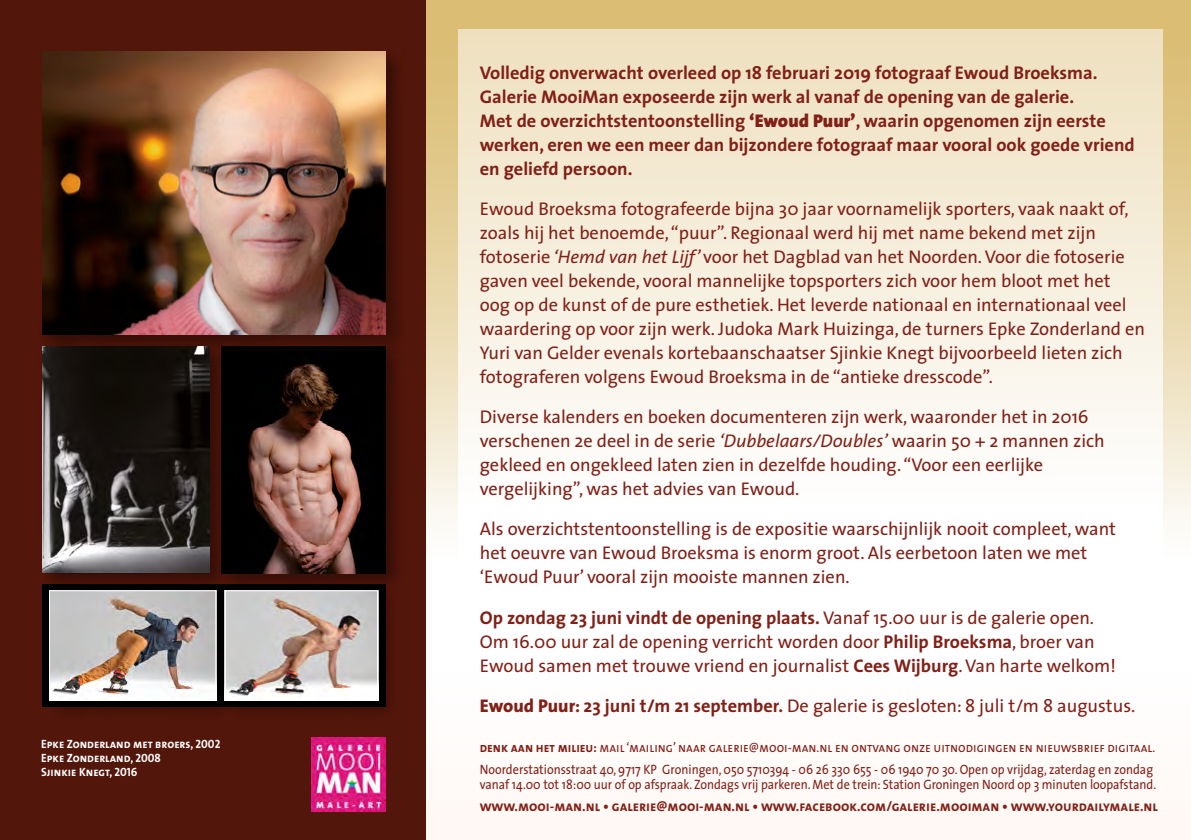
<style>
.page{position:relative;width:1191px;height:840px;background:#fff}
.page>*{position:absolute;margin:0;border:0;box-sizing:border-box;transform-origin:0 0}
.t1{font:18.4px/24px "The Sans";color:#812017}
.t2{font:700 18.4px/24px "The Sans";color:#812017}
.t3{font:14.4px "The Sans Bold Caps";color:#812017;scale:.95 1}
.t4{font:13.6px/15.6px "The Sans";letter-spacing:-.005em;color:#812017;scale:.9 1}
.t5{font:13.4px "The Sans Caps";color:#812017;scale:.92 1}
.t6{font:12px/14px "The Sans Bold Caps";color:#fff;scale:.95 1}
.s1{font-weight:900}
.s2{font-style:italic}
.s3{font-weight:700}
.s4{font-weight:800}
.s5{font-family:"The Sans Bold Caps"}
</style>
<div class="page">
<div style="left:0;top:0;width:1191px;height:504px;background:linear-gradient(to bottom,#edddb9,#fefefe)"></div>
<div style="left:386px;top:0;width:805px;height:28px;background:#dbbd73"></div>
<div style="left:1162px;top:28px;width:29px;height:530px;background:linear-gradient(to bottom,#d8b767,#fcfaf6)"></div>
<div style="left:425px;top:28px;width:33px;height:530px;background:linear-gradient(to bottom,#d8b767,#fcfaf6)"></div>
<div style="left:0;top:673px;width:1191px;height:166px;background:#fff7f3"></div>
<div style="left:0;top:0;width:425px;height:839px;background:#53160a"></div>
<div style="left:39px;top:47px;width:366px;height:306px;background:#000;opacity:.35"></div>
<img style="left:43px;top:51px;width:343px;height:283px">
<div style="left:39px;top:342px;width:190px;height:249px;background:#000;opacity:.35"></div>
<img style="left:43px;top:346px;width:167px;height:225px">
<div style="left:218px;top:342px;width:187px;height:250px;background:#000;opacity:.35"></div>
<img style="left:221px;top:346px;width:165px;height:227px">
<img style="left:312px;top:737px;width:74px;height:74px">
<div style="left:43px;top:584px;width:343px;height:122px;background:#000"></div>
<div style="left:45px;top:586px;width:190px;height:134px;background:#000;opacity:.35"></div>
<img style="left:51px;top:592px;width:163px;height:106px">
<div style="left:49px;top:590px;width:167px;height:110px;border:1px solid #fff"></div>
<div style="left:221px;top:586px;width:176px;height:134px;background:#000;opacity:.35"></div>
<img style="left:227px;top:592px;width:149px;height:106px">
<div style="left:225px;top:590px;width:153px;height:110px;border:1px solid #fff"></div>
<p class="t6" style="left:41px;top:736px;width:190px">Epke Zonderland met broers, 2002<br>Epke Zonderland, 2008<br>Sjinkie Knegt, 2016</p>
<p class="t2" style="left:480px;top:60px;width:656px">Volledig onverwacht overleed op 18 februari 2019 fotograaf Ewoud Broeksma.<br>Galerie MooiMan exposeerde zijn werk al vanaf de opening van de galerie.<br>Met de overzichtstentoonstelling <span class="s1">‘Ewoud Puur’</span>, waarin opgenomen zijn eerste werken, eren we een meer dan bijzondere fotograaf maar vooral ook goede vriend en geliefd persoon.</p>
<p class="t1" style="left:480px;top:196px;width:667px">Ewoud Broeksma fotografeerde bijna 30 jaar voornamelijk sporters, vaak naakt of, zoals hij het benoemde, “puur”. Regionaal werd hij met name bekend met zijn fotoserie <span class="s2">‘Hemd van het Lijf’</span> voor het Dagblad van het Noorden. Voor die fotoserie gaven veel bekende, vooral mannelijke topsporters zich voor hem bloot met het oog op de kunst of de pure esthetiek. Het leverde nationaal en internationaal veel waardering op voor zijn werk. Judoka Mark Huizinga, de turners Epke Zonderland en Yuri van Gelder evenals kortebaanschaatser Sjinkie Knegt bijvoorbeeld lieten zich fotograferen volgens Ewoud Broeksma in de “antieke dresscode”.</p>
<p class="t1" style="left:480px;top:404px;width:626px">Diverse kalenders en boeken documenteren zijn werk, waaronder het in 2016 verschenen 2e deel in de serie <span class="s2">‘Dubbelaars/Doubles’</span> waarin 50 + 2 mannen zich gekleed en ongekleed laten zien in dezelfde houding. “Voor een eerlijke vergelijking”, was het advies van Ewoud.</p>
<p class="t1" style="left:480px;top:516px;width:637px">Als overzichtstentoonstelling is de expositie waarschijnlijk nooit compleet, want het oeuvre van Ewoud Broeksma is enorm groot. Als eerbetoon laten we met ‘Ewoud Puur’ vooral zijn mooiste mannen zien.</p>
<p class="t1" style="left:480px;top:604px;width:637px"><span class="s3">Op zondag 23 juni vindt de opening plaats.</span> Vanaf 15.00 uur is de galerie open.<br>Om 16.00 uur zal de opening verricht worden door <span class="s3">Philip Broeksma</span>, broer van<br>Ewoud samen met trouwe vriend en journalist <span class="s3">Cees Wijburg</span>. Van harte welkom!</p>
<p class="t1" style="left:480px;top:692px;width:657px"><span class="s4">Ewoud Puur</span><span class="s3">: 23 juni t/m 21 september.</span> De galerie is gesloten: 8 juli t/m 8 augustus.</p>
<p class="t5" style="left:480px;top:735px;width:736px"><span class="s5">denk aan het milieu:</span> mail ‘mailing’ naar galerie@mooi-man.nl en ontvang onze uitnodigingen en nieuwsbrief digitaal.</p>
<p class="t4" style="left:480px;top:760px;width:753px">Noorderstationsstraat 40, 9717 KP Groningen, 050 5710394 - 06 26 330 655 - 06 1940 70 30. Open op vrijdag, zaterdag en zondag vanaf 14.00 tot 18:00 uur of op afspraak. Zondags vrij parkeren. Met de trein: Station Groningen Noord op 3 minuten loopafstand.</p>
<p class="t3" style="left:480px;top:793px;width:715px">www.mooi-man.nl • galerie@mooi-man.nl • www.facebook.com/galerie.mooiman • www.yourdailymale.nl</p>
</div>
